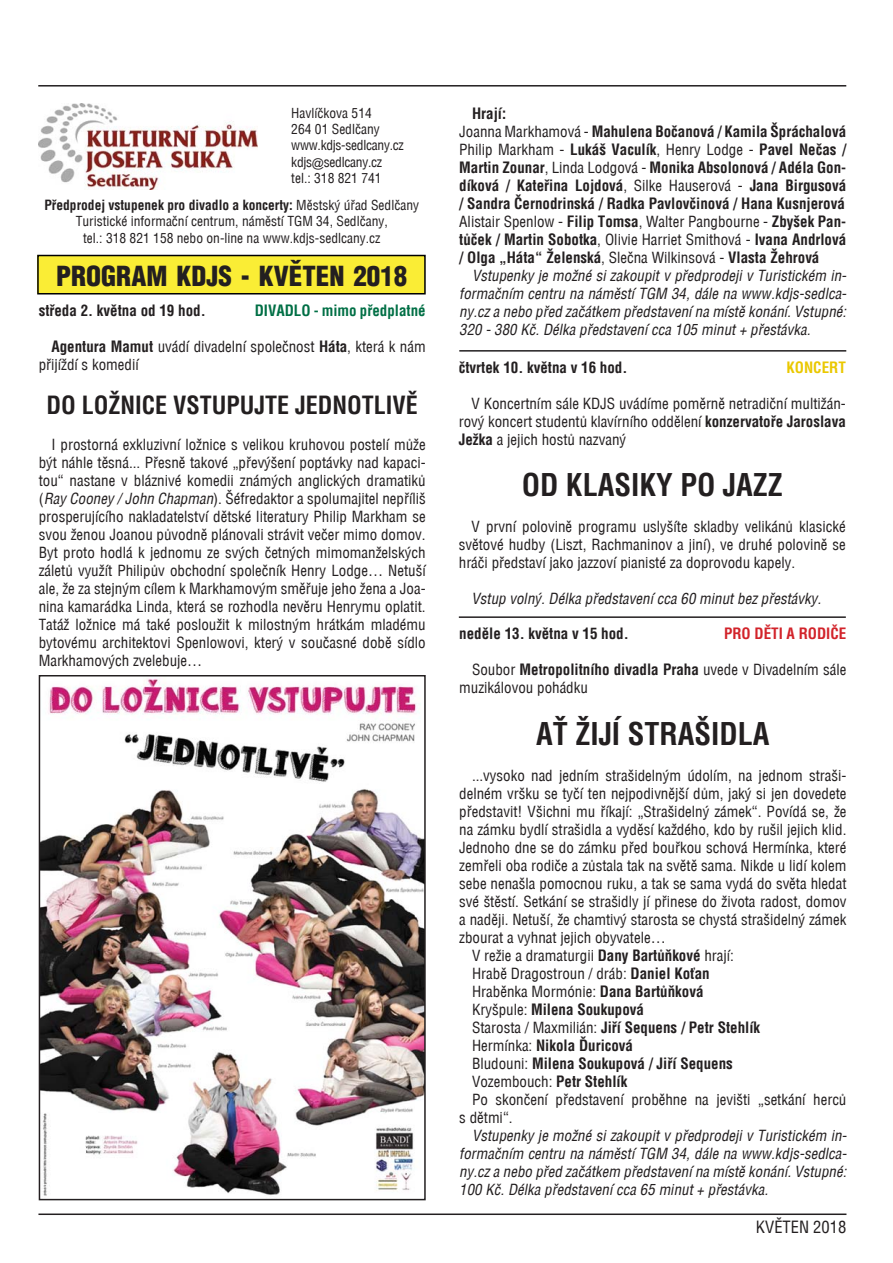
<style>
.page{position:relative;width:893px;height:1263px;background:#fff}
.page>*{position:absolute;margin:0;border:0;box-sizing:border-box;transform-origin:0 0}
.t1{font:700 30px "Switzerland Condensed";color:#231f20}
.t2{font:900 27px "Switzerland Cond";color:#231f20}
.t3{font:700 24px "Switzerland Condensed";color:#231f20}
.t4{font:16.5px "Switzerland Condensed";color:#231f20}
.t5{font:15px/18px "Switzerland Condensed";color:#231f20;text-align:justify}
.t6{font:700 15px/18px "Switzerland Condensed";color:#231f20}
.t7{font:italic 15px/18px "Switzerland Condensed";color:#231f20;text-align:justify}
.t8{font:700 15px "Switzerland Condensed";color:#006f45}
.t9{font:700 15px "Switzerland Condensed";color:#d2232a}
.t10{font:700 15px "Switzerland Condensed";color:#eac800}
.t11{font:13.5px/16.2px "Switzerland Condensed";color:#231f20}
.s1{font-family:"Arial";font-size:12px}
.s2{font-weight:700}
.s3{font-style:italic}
.s4{font-weight:400}
</style>
<div class="page">
<hr style="left:38px;top:1214px;width:808px;height:1px;background:#231f20">
<hr style="left:38px;top:85px;width:808px;height:2px;background:#231f20">
<div style="left:38px;top:256px;width:387px;height:38px;background:#faed35"></div>
<div style="left:37px;top:255px;width:389px;height:40px;border:2px solid #000"></div>
<hr style="left:459px;top:350px;width:387px;height:2px;background:#231f20">
<img style="left:42px;top:678px;width:381px;height:518px">
<div style="left:39px;top:675px;width:387px;height:525px;border:2px solid #231f20"></div>
<hr style="left:459px;top:616px;width:387px;height:2px;background:#231f20">
<img style="left:39px;top:103px;width:218px;height:86px">
<p class="t11" style="left:291px;top:105px;width:114px">Havlíčkova 514<br>264 01 Sedlčany www.kdjs-sedlcany.cz kdjs<span class="s1">@</span>sedlcany.cz tel.: 318 821 741</p>
<p class="t11" style="left:44px;top:197px;width:376px;text-align:center"><span class="s2">Předprodej vstupenek pro divadlo a koncerty:</span> Městský úřad Sedlčany<br>Turistické informační centrum, náměstí TGM 34, Sedlčany,<br>tel.: 318 821 158 nebo on-line na www.kdjs-sedlcany.cz</p>
<h2 class="t2" style="left:56px;top:259px;width:353px">PROGRAM KDJS - KVĚTEN 2018</h2>
<p class="t6" style="left:39px;top:302px;width:168px">středa 2. května od 19 hod.</p>
<p class="t8" style="left:255px;top:302px;width:172px">DIVADLO - mimo předplatné</p>
<p class="t5" style="left:39px;top:338px;width:388px;text-indent:13px"><span class="s2">Agentura Mamut</span> uvádí divadelní společnost <span class="s2">Háta</span>, která k nám přijíždí s komedií</p>
<h3 class="t3" style="left:46px;top:391px;width:373px">DO LOŽNICE VSTUPUJTE JEDNOTLIVĚ</h3>
<p class="t5" style="left:39px;top:436px;width:388px;text-indent:13px">I prostorná exkluzivní ložnice s velikou kruhovou postelí může být náhle těsná... Přesně takové „převýšení poptávky nad kapaci&shy;tou“ nastane v bláznivé komedii známých anglických dramatiků (<span class="s3">Ray Cooney / John Chapman</span>). Šéfredaktor a spolumajitel nepříliš prosperujícího nakladatelství dětské literatury Philip Markham se svou ženou Joanou původně plánovali strávit večer mimo domov.<br>Byt proto hodlá k jednomu ze svých četných mimomanželských záletů využít Philipův obchodní společník Henry Lodge… Netuší ale, že za stejným cílem k Markhamovým směřuje jeho žena a Joa&shy;nina kamarádka Linda, která se rozhodla nevěru Henrymu oplatit.<br>Tatáž ložnice má také posloužit k milostným hrátkám mladému bytovému architektovi Spenlowovi, který v současné době sídlo Markhamových zvelebuje…</p>
<p class="t6" style="left:459px;top:105px;width:388px;text-indent:13px">Hrají:<br><span class="s4">Joanna Markhamová -</span> Mahulena Bočanová / Kamila Špráchalová <span class="s4">Philip Markham -</span> Lukáš Vaculík<span class="s4">, Henry Lodge -</span> Pavel Nečas / Martin Zounar<span class="s4">, Linda Lodgová -</span> Monika Absolonová / Adéla Gon&shy;díková / Kateřina Lojdová<span class="s4">, Silke Hauserová -</span> Jana Birgusová / Sandra Černodrinská / Radka Pavlovčinová / Hana Kusnjerová <span class="s4">Alistair Spenlow -</span> Filip Tomsa<span class="s4">, Walter Pangbourne -</span> Zbyšek Pan&shy;tůček / Martin Sobotka<span class="s4">, Olivie Harriet Smithová -</span> Ivana Andrlová / Olga „Háta“ Želenská<span class="s4">, Slečna Wilkinsová -</span> Vlasta Žehrová</p>
<p class="t7" style="left:459px;top:267px;width:389px;text-indent:13px">Vstupenky je možné si zakoupit v předprodeji v Turistickém in&shy;formačním centru na náměstí TGM 34, dále na www.kdjs-sedlca&shy;ny.cz a nebo před začátkem představení na místě konání. Vstupné:<br>320 - 380 Kč. Délka představení cca 105 minut + přestávka.</p>
<p class="t6" style="left:459px;top:358px;width:170px">čtvrtek 10. května v 16 hod.</p>
<p class="t10" style="left:786px;top:358px;width:61px">KONCERT</p>
<p class="t5" style="left:459px;top:394px;width:388px;text-indent:13px">V Koncertním sále KDJS uvádíme poměrně netradiční multižán&shy;rový koncert studentů klavírního oddělení <span class="s2">konzervatoře Jaroslava Ježka</span> a jejich hostů nazvaný</p>
<h1 class="t1" style="left:522px;top:467px;width:263px">OD KLASIKY PO JAZZ</h1>
<p class="t5" style="left:459px;top:517px;width:388px;text-indent:13px">V první polovině programu uslyšíte skladby velikánů klasické světové hudby (Liszt, Rachmaninov a jiní), ve druhé polovině se hráči představí jako jazzoví pianisté za doprovodu kapely.</p>
<p class="t7" style="left:472px;top:589px;width:351px">Vstup volný. Délka představení cca 60 minut bez přestávky.</p>
<p class="t6" style="left:459px;top:624px;width:171px">neděle 13. května v 15 hod.</p>
<p class="t9" style="left:724px;top:624px;width:124px">PRO DĚTI A RODIČE</p>
<p class="t5" style="left:459px;top:660px;width:389px;text-indent:13px">Soubor <span class="s2">Metropolitního divadla Praha</span> uvede v Divadelním sále muzikálovou pohádku</p>
<h1 class="t1" style="left:536px;top:716px;width:235px">AŤ ŽIJÍ STRAŠIDLA</h1>
<p class="t5" style="left:472px;top:767px;width:376px">...vysoko nad jedním strašidelným údolím, na jednom straši-</p>
<p class="t5" style="left:459px;top:785px;width:389px">delném vršku se tyčí ten nejpodivnější dům, jaký si jen dovedete</p>
<p class="t5" style="left:459px;top:803px;width:389px">představit! Všichni mu říkají: „Strašidelný zámek“. Povídá se, že</p>
<p class="t5" style="left:459px;top:821px;width:389px">na zámku bydlí strašidla a vyděsí každého, kdo by rušil jejich klid.</p>
<p class="t5" style="left:459px;top:839px;width:389px">Jednoho dne se do zámku před bouřkou schová Hermínka, které</p>
<p class="t5" style="left:459px;top:857px;width:389px">zemřeli oba rodiče a zůstala tak na světě sama. Nikde u lidí kolem</p>
<p class="t5" style="left:459px;top:875px;width:389px">sebe nenašla pomocnou ruku, a tak se sama vydá do světa hledat</p>
<p class="t5" style="left:459px;top:893px;width:389px">své štěstí. Setkání se strašidly jí přinese do života radost, domov</p>
<p class="t5" style="left:459px;top:911px;width:389px">a naději. Netuší, že chamtivý starosta se chystá strašidelný zámek</p>
<p class="t5" style="left:459px;top:929px;width:208px">zbourat a vyhnat jejich obyvatele…</p>
<p class="t5" style="left:472px;top:947px;width:263px">V režie a dramaturgii <span class="s2">Dany Bartůňkové</span> hrají:</p>
<p class="t5" style="left:472px;top:965px;width:239px">Hrabě Dragostroun / dráb: <span class="s2">Daniel Koťan</span></p>
<p class="t5" style="left:472px;top:983px;width:233px">Hraběnka Mormónie: <span class="s2">Dana Bartůňková</span></p>
<p class="t6" style="left:472px;top:1001px;width:173px"><span class="s4">Kryšpule:</span> Milena Soukupová</p>
<p class="t6" style="left:472px;top:1019px;width:290px"><span class="s4">Starosta / Maxmilián:</span> Jiří Sequens / Petr Stehlík</p>
<p class="t6" style="left:472px;top:1037px;width:163px"><span class="s4">Hermínka:</span> Nikola Ďuricová</p>
<p class="t6" style="left:472px;top:1055px;width:262px"><span class="s4">Bludouni:</span> Milena Soukupová / Jiří Sequens</p>
<p class="t5" style="left:472px;top:1073px;width:157px">Vozembouch: <span class="s2">Petr Stehlík</span></p>
<p class="t5" style="left:472px;top:1091px;width:376px">Po skončení představení proběhne na jevišti „setkání herců</p>
<p class="t5" style="left:459px;top:1109px;width:55px">s dětmi“.</p>
<p class="t7" style="left:459px;top:1127px;width:389px;text-indent:13px">Vstupenky je možné si zakoupit v předprodeji v Turistickém in&shy;formačním centru na náměstí TGM 34, dále na www.kdjs-sedlca&shy;ny.cz a nebo před začátkem představení na místě konání. Vstupné:<br>100 Kč. Délka představení cca 65 minut + přestávka.</p>
<p class="t4" style="left:756px;top:1217px;width:92px">KVĚTEN 2018</p>
</div>
